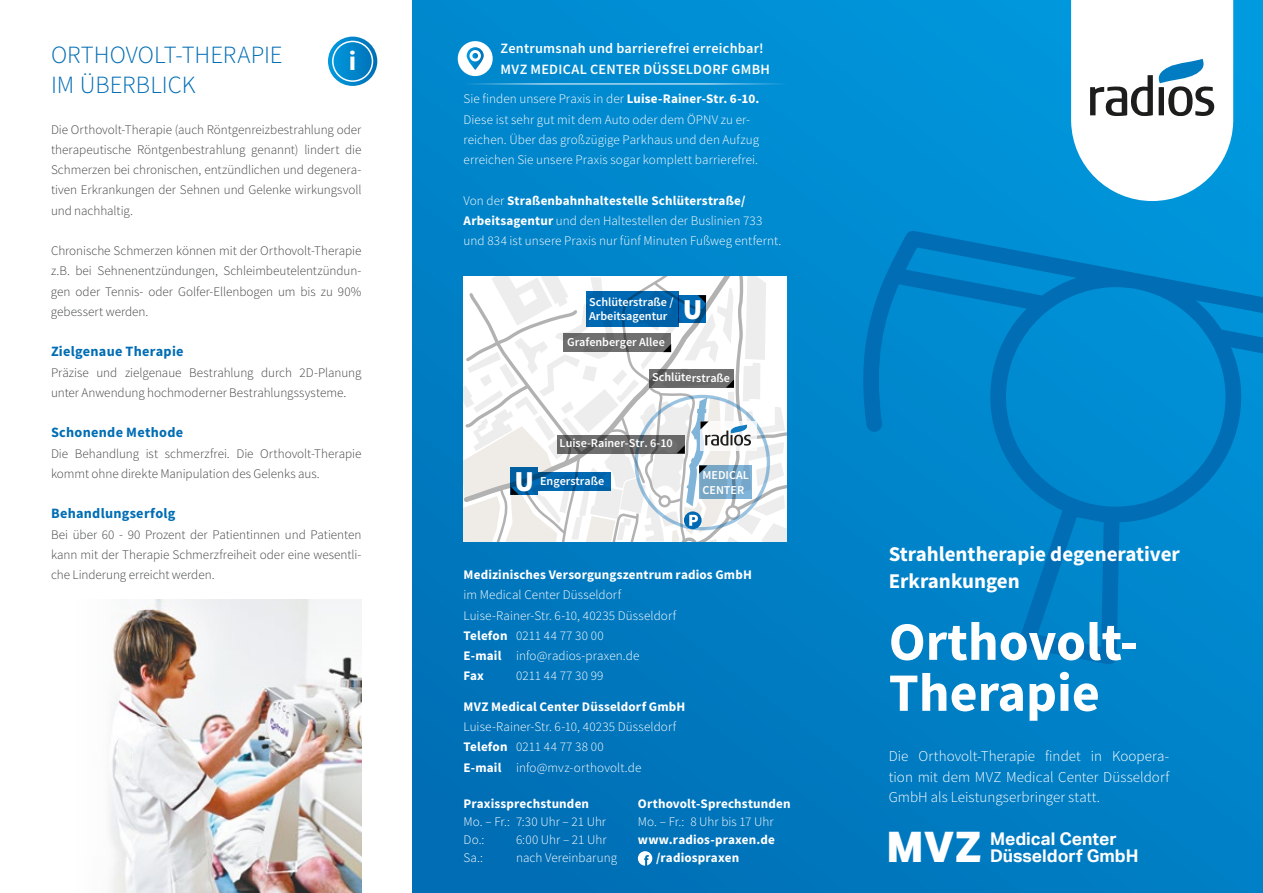
<style>
.page{position:relative;width:1263px;height:893px;background:#fff}
.page>*{position:absolute;margin:0;border:0;box-sizing:border-box;transform-origin:0 0}
.t1{font:700 54px/51px "Source Sans Pro";color:#fff}
.t2{font:800 42px "Aktiv Grotesk";color:#fff}
.t3{font:900 28.95px "Source Sans Pro";color:#fff}
.t4{font:700 27px "Source Sans Pro";color:#fff}
.t5{font:300 24.75px/30.3px "Source Sans Pro";color:#006db4}
.t6{font:700 21px/27.3px "Source Sans Pro";color:#fff}
.t7{font:700 17.55px/17.5px "Aktiv Grotesk";color:#fff}
.t8{font:300 15px/20.2px "Source Sans Pro";letter-spacing:.005em;color:#fff;text-align:justify}
.t9{font:600 14.25px "Source Sans Pro";letter-spacing:.015em;color:#fff}
.t10{font:700 14.25px "Source Sans Pro";letter-spacing:.02em;color:#006db4}
.t11{font:300 13.2px/20.2px "Source Sans Pro";color:#414545;text-align:justify}
.t12{font:300 13.2px/20.2px "Source Sans Pro";letter-spacing:.005em;color:#fff}
.t13{font:700 13.2px/18px "Source Sans Pro";letter-spacing:.01em;color:#fff}
.t14{font:600 12.15px/14.5px "Source Sans Pro";letter-spacing:-.005em;color:#fff}
.s1{font-weight:700}
</style>
<div class="page">
<div style="left:412px;top:0;width:851px;height:893px;background:linear-gradient(to bottom,#008fd5,#0073ba)"></div>
<svg style="left:463px;top:276px;width:324px;height:265px"></svg>
<div style="left:458px;top:41px;width:35px;height:35px;background:#fff;border-radius:50%"></div>
<svg style="left:467px;top:47px;width:17px;height:23px"></svg>
<svg style="left:638px;top:851px;width:14px;height:15px"></svg>
<img style="left:109px;top:599px;width:252px;height:294px">
<svg style="left:328px;top:37px;width:49px;height:49px;background:#0e8bcd"></svg>
<div style="left:332px;top:41px;width:41px;height:41px;border:2px solid #fff;border-radius:50%"></div>
<svg style="left:854px;top:230px;width:409px;height:434px;background:#0084ca"></svg>
<svg style="left:1071px;top:0;width:162px;height:201px"></svg>
<hr style="left:463px;top:84px;width:324px;height:1px;background:#fff">
<p class="t9" style="left:500px;top:39px;width:265px">Zentrumsnah und barrierefrei erreichbar!</p>
<h3 class="t5" style="left:51px;top:39px;width:233px">ORTHOVOLT-THERAPIE<br>IM ÜBERBLICK</h3>
<h3 class="t4" style="left:349px;top:43px;width:9px">i</h3>
<p class="t9" style="left:500px;top:60px;width:271px">MVZ MEDICAL CENTER DÜSSELDORF GMBH</p>
<p class="t12" style="left:463px;top:89px;width:297px">Sie finden unsere Praxis in der <span class="s1">Luise-Rainer-Str. 6-10.<br></span>Diese ist sehr gut mit dem Auto oder dem ÖPNV zu er&shy;reichen. Über das großzügige Parkhaus und den Aufzug erreichen Sie unsere Praxis sogar komplett barrierefrei.</p>
<p class="t12" style="left:463px;top:190px;width:319px">Von der <span class="s1">Straßenbahnhaltestelle Schlüterstraße/<br>Arbeitsagentur</span> und den Haltestellen der Buslinien 733 und 834 ist unsere Praxis nur fünf Minuten Fußweg entfernt.</p>
<p class="t11" style="left:51px;top:119px;width:312px">Die Orthovolt-Therapie (auch Röntgenreizbestrahlung oder therapeutische Röntgenbestrahlung genannt) lindert die Schmerzen bei chronischen, entzündlichen und degenera&shy;tiven Erkrankungen der Sehnen und Gelenke wirkungsvoll und nachhaltig.</p>
<p class="t11" style="left:51px;top:241px;width:312px">Chronische Schmerzen können mit der Orthovolt-Therapie z.B. bei Sehnenentzündungen, Schleimbeutelentzündun&shy;gen oder Tennis- oder Golfer-Ellenbogen um bis zu 90% gebessert werden.</p>
<p class="t10" style="left:51px;top:342px;width:134px">Zielgenaue Therapie</p>
<p class="t11" style="left:51px;top:362px;width:312px">Präzise und zielgenaue Bestrahlung durch 2D-Planung unter Anwendung hochmoderner Bestrahlungssysteme.</p>
<p class="t10" style="left:51px;top:423px;width:134px">Schonende Methode</p>
<p class="t11" style="left:51px;top:443px;width:312px">Die Behandlung ist schmerzfrei. Die Orthovolt-Therapie kommt ohne direkte Manipulation des Gelenks aus.</p>
<p class="t10" style="left:51px;top:504px;width:126px">Behandlungserfolg</p>
<p class="t11" style="left:51px;top:524px;width:312px">Bei über 60 - 90 Prozent der Patientinnen und Patienten kann mit der Therapie Schmerzfreiheit oder eine wesentli&shy;che Linderung erreicht werden.</p>
<p class="t14" style="left:589px;top:294px;width:86px">Schlüterstraße /<br>Arbeitsagentur</p>
<h3 class="t3" style="left:683px;top:289px;width:21px">U</h3>
<p class="t14" style="left:567px;top:335px;width:99px">Grafenberger Allee</p>
<p class="t14" style="left:652px;top:370px;width:79px">Schlüterstraße</p>
<p class="t14" style="left:560px;top:436px;width:115px">Luise-Rainer-Str. 6 -10</p>
<p class="t14" style="left:702px;top:468px;width:48px">MEDICAL<br>CENTER</p>
<h3 class="t3" style="left:514px;top:461px;width:21px">U</h3>
<p class="t14" style="left:540px;top:473px;width:66px">Engerstraße</p>
<p class="t13" style="left:463px;top:566px;width:290px">Medizinisches Versorgungszentrum radios GmbH</p>
<p class="t12" style="left:463px;top:585px;width:214px">im Medical Center Düsseldorf<br>Luise-Rainer-Str. 6-10, 40235 Düsseldorf<br><span class="s1">Telefon</span> 0211 44 77 30 00<br><span class="s1">E-mail</span> info@radios-praxen.de<br><span class="s1">Fax</span></p>
<p class="t12" style="left:516px;top:666px;width:89px">0211 44 77 30 99</p>
<p class="t13" style="left:463px;top:697px;width:223px">MVZ Medical Center Düsseldorf GmbH</p>
<p class="t12" style="left:463px;top:717px;width:214px">Luise-Rainer-Str. 6-10, 40235 Düsseldorf<br><span class="s1">Telefon</span> 0211 44 77 38 00<br><span class="s1">E-mail</span> info@mvz-orthovolt.de</p>
<p class="t13" style="left:463px;top:794px;width:127px">Praxissprechstunden</p>
<p class="t12" style="left:463px;top:812px;width:144px;line-height:18px">Mo. – Fr.: 7:30 Uhr – 21 Uhr<br>Do.:</p>
<p class="t13" style="left:638px;top:794px;width:154px">Orthovolt-Sprechstunden</p>
<p class="t12" style="left:638px;top:811px;width:137px">Mo. – Fr.: 8 Uhr bis 17 Uhr</p>
<p class="t13" style="left:656px;top:830px;width:120px;text-indent:-18px">www.radios-praxen.de /radiospraxen</p>
<p class="t12" style="left:516px;top:829px;width:92px">6:00 Uhr – 21 Uhr</p>
<p class="t12" style="left:463px;top:847px;width:21px">Sa.:</p>
<p class="t12" style="left:516px;top:847px;width:103px">nach Vereinbarung</p>
<h3 class="t6" style="left:889px;top:540px;width:293px">Strahlentherapie degenerativer<br>Erkrankungen</h3>
<h1 class="t1" style="left:889px;top:616px;width:251px">Orthovolt-<br>Therapie</h1>
<p class="t8" style="left:889px;top:746px;width:282px">Die Orthovolt-Therapie findet in Koopera&shy;tion mit dem MVZ Medical Center Düsseldorf GmbH als Leistungserbringer statt.</p>
<h2 class="t2" style="left:887px;top:823px;width:96px">MVZ</h2>
<h3 class="t7" style="left:990px;top:830px;width:150px">Medical Center<br>Düsseldorf GmbH</h3>
</div>
